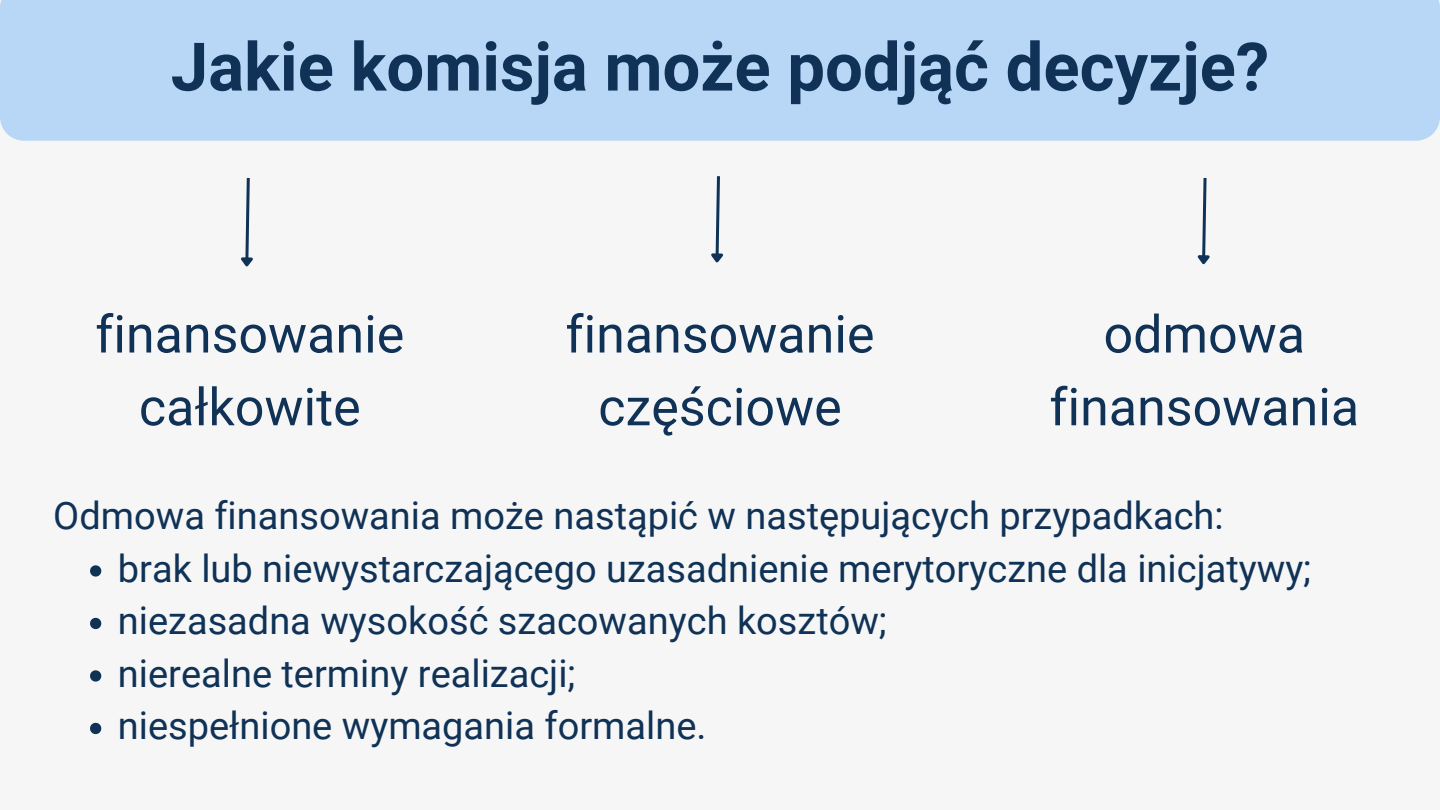
<style>
.page{position:relative;width:1440px;height:810px;background:#f6f6f6}
.page>*{position:absolute;margin:0;border:0;box-sizing:border-box;transform-origin:0 0}
.t1{font:700 67px "Roboto";color:#0f3256}
.t2{font:52px/72.8px "Roboto";color:#0f3256;text-align:center}
.t3{font:38px/52.5px "Roboto";color:#0f3256}
</style>
<div class="page">
<div style="left:0;top:0;width:1440px;height:141px;background:#b8d6f6"></div>
<svg style="left:241px;top:178px;width:12px;height:89px"></svg>
<svg style="left:711px;top:176px;width:12px;height:87px"></svg>
<svg style="left:1197px;top:178px;width:13px;height:87px"></svg>
<svg style="left:90px;top:565px;width:11px;height:12px"></svg>
<svg style="left:90px;top:618px;width:11px;height:11px"></svg>
<svg style="left:90px;top:670px;width:11px;height:12px"></svg>
<svg style="left:90px;top:723px;width:11px;height:11px"></svg>
<h1 class="t1" style="left:171px;top:28px;width:1100px">Jakie komisja może podjąć decyzje?</h1>
<h2 class="t2" style="left:95px;top:298px;width:310px">finansowanie całkowite</h2>
<h2 class="t2" style="left:565px;top:298px;width:310px">finansowanie częściowe</h2>
<h2 class="t2" style="left:1049px;top:298px;width:311px">odmowa finansowania</h2>
<p class="t3" style="left:53px;top:490px;width:1172px">Odmowa finansowania może nastąpić w następujących przypadkach:</p>
<p class="t3" style="left:118px;top:543px;width:1195px">brak lub niewystarczającego uzasadnienie merytoryczne dla inicjatywy; niezasadna wysokość szacowanych kosztów;<br>nierealne terminy realizacji;<br>niespełnione wymagania formalne.</p>
</div>
